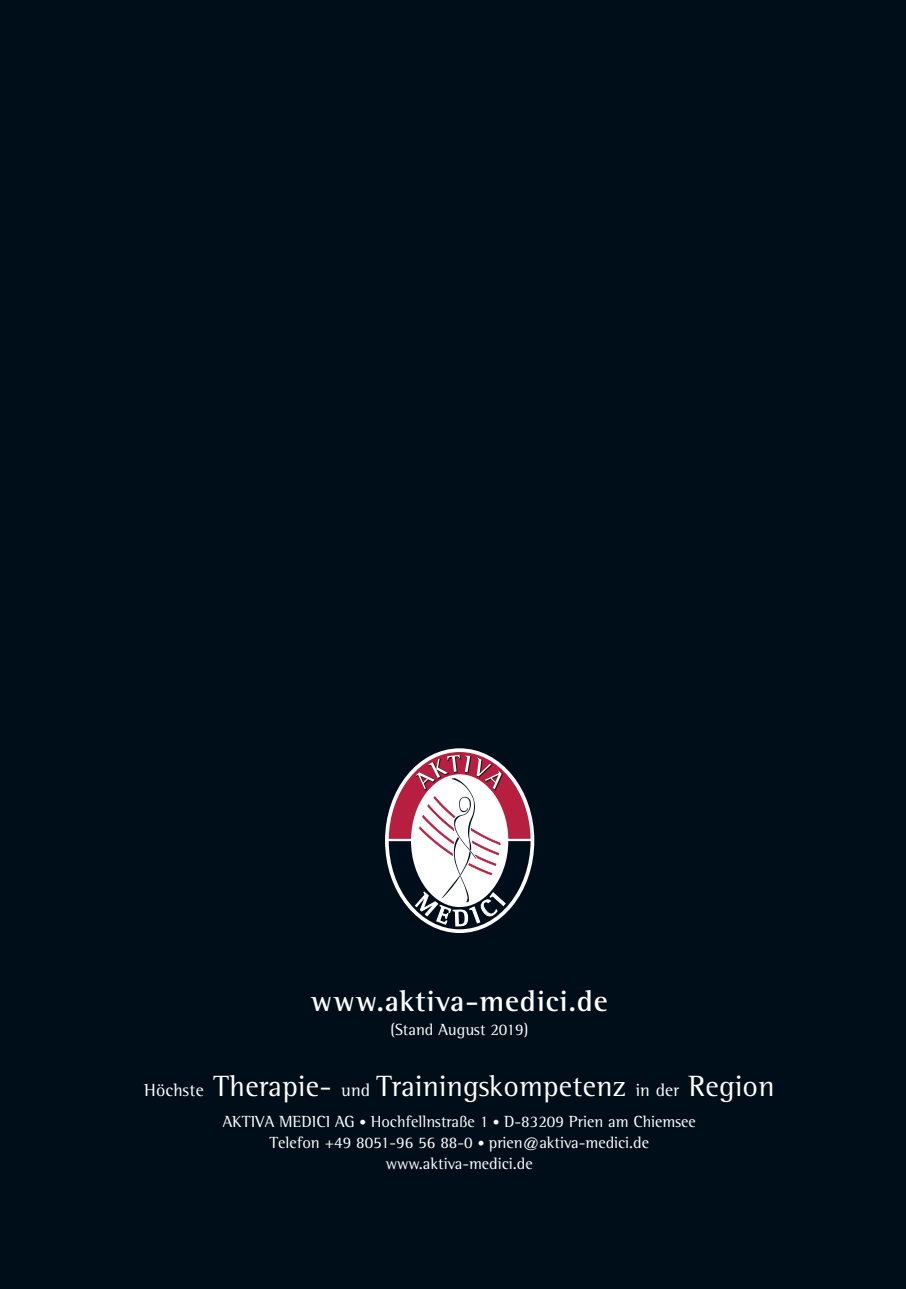
<style>
.page{position:relative;width:906px;height:1289px;background:#fff}
.page>*{position:absolute;margin:0;border:0;box-sizing:border-box;transform-origin:0 0}
.t1{font:30px "Rotis Semi Serif";letter-spacing:.01em;color:#fff}
.t2{font:700 30px "Rotis Semi Serif";letter-spacing:.025em;color:#fff}
.t3{font:16.5px/21px "Rotis Semi Serif";color:#fff;text-align:center}
.s1{font-size:18px}
.s2{font-size:13.5px}
</style>
<div class="page">
<div style="left:0;top:0;width:906px;height:1288px;background:#000e1a"></div>
<svg style="left:389px;top:752px;width:141px;height:181px"></svg>
<h1 class="t2" style="left:311px;top:982px;width:298px">www.aktiva-medici.de</h1>
<p class="t3" style="left:390px;top:1018px;width:139px">(Stand August 2019)</p>
<h1 class="t1" style="left:144px;top:1068px;width:632px"><span class="s1">Höchste</span> Therapie- <span class="s1">und</span> Trainingskompetenz <span class="s1">in der</span> Region</h1>
<p class="t3" style="left:223px;top:1110px;width:474px">AKTIVA MEDICI AG <span class="s2">•</span> Hochfellnstraße 1 <span class="s2">•</span> D-83209 Prien am Chiemsee<br>Telefon +49 8051-96 56 88-0 <span class="s2">•</span> prien@aktiva-medici.de www.aktiva-medici.de</p>
</div>
